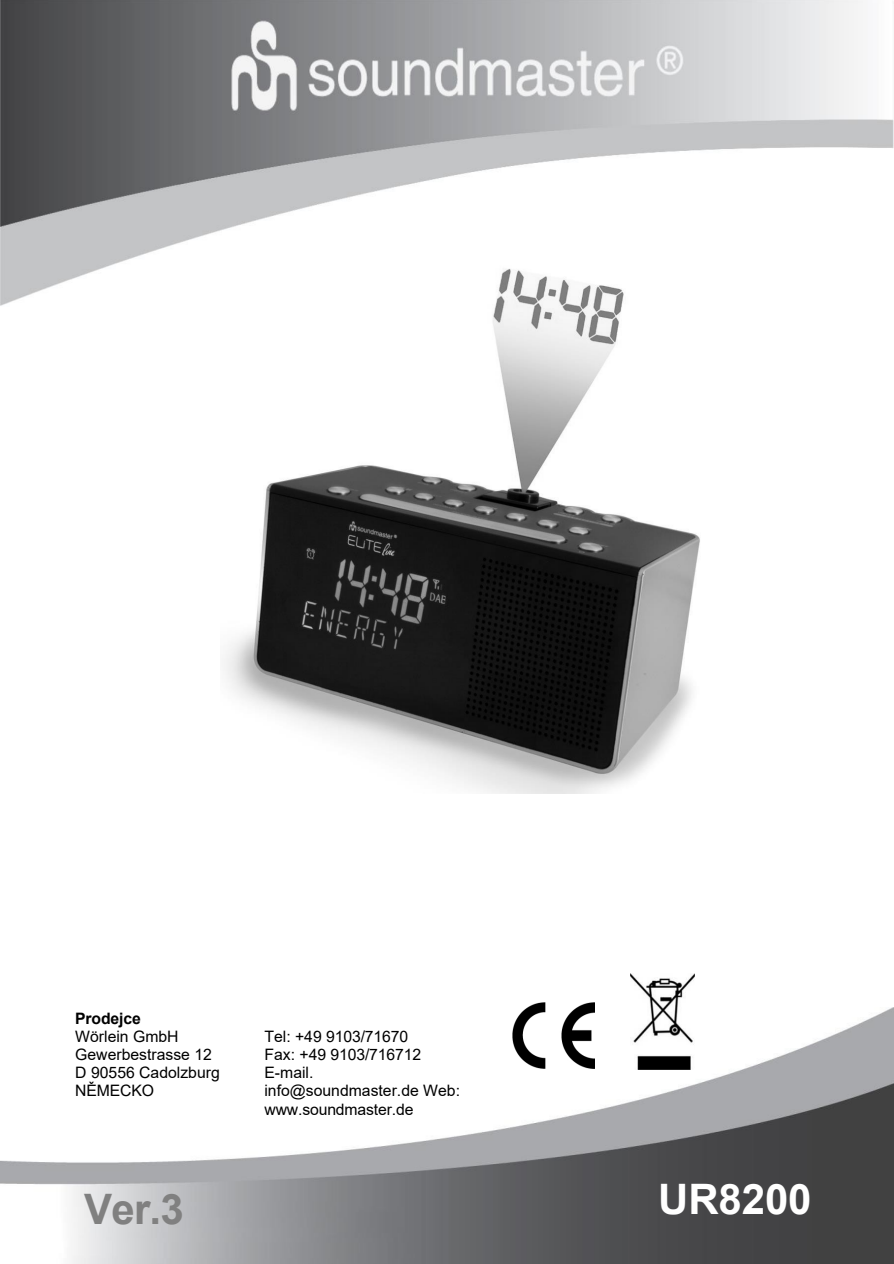
<style>
.page{position:relative;width:894px;height:1264px;background:#fff}
.page>*{position:absolute;margin:0;border:0;box-sizing:border-box;transform-origin:0 0}
.t1{font:700 42px "Arial";letter-spacing:-.005em;color:#fff}
.t2{font:700 42px "Arial";color:#808080}
.t3{font:15.75px/18.1px "Arial";color:#000}
.t4{font:700 15.75px "Arial";letter-spacing:-.01em;color:#000}
</style>
<div class="page">
<img style="left:0;top:1008px;width:893px;height:255px">
<img style="left:512px;top:1003px;width:82px;height:66px">
<img style="left:630px;top:973px;width:64px;height:96px">
<img style="left:0;top:0;width:893px;height:306px">
<img style="left:221px;top:254px;width:491px;height:539px">
<p class="t4" style="left:75px;top:1012px;width:67px">Prodejce</p>
<p class="t3" style="left:75px;top:1029px;width:146px">Wörlein GmbH<br>Gewerbestrasse 12<br>D 90556 Cadolzburg<br>NĚMECKO</p>
<p class="t3" style="left:264px;top:1029px;width:197px">Tel: +49 9103/71670<br>Fax: +49 9103/716712<br>E-mail. info@soundmaster.de Web: www.soundmaster.de</p>
<h1 class="t2" style="left:84px;top:1193px;width:101px">Ver.3</h1>
<h1 class="t1" style="left:658px;top:1184px;width:155px">UR8200</h1>
</div>
